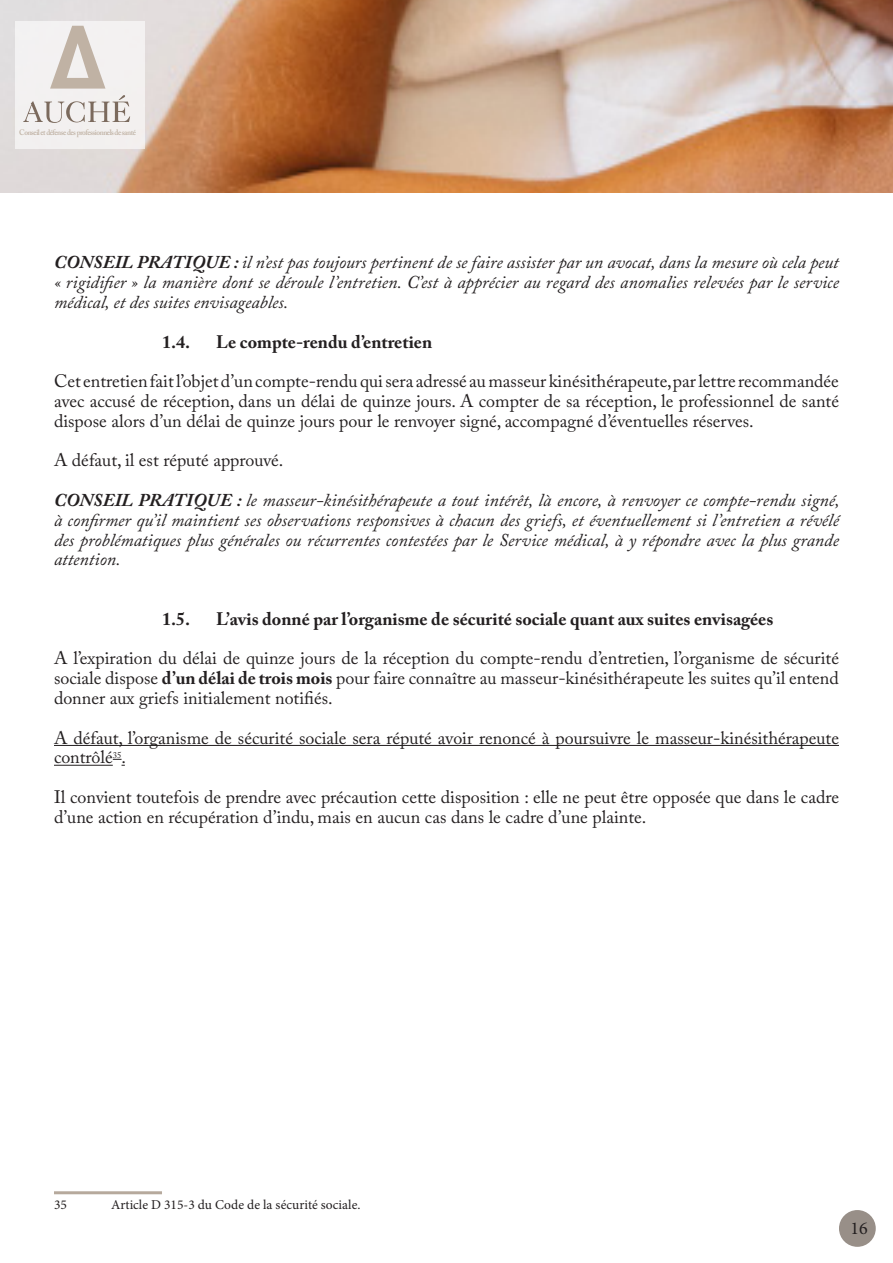
<style>
.page{position:relative;width:893px;height:1263px;background:#fff}
.page>*{position:absolute;margin:0;border:0;box-sizing:border-box;transform-origin:0 0}
.t1{font:18px/19.8px "Adobe Caslon Pro";color:#231f20;text-align:justify}
.t2{font:italic 18px/19.8px "Adobe Caslon Pro";color:#231f20;text-align:justify}
.t3{font:700 18px "Adobe Caslon Pro";color:#231f20}
.t4{font:18px "Minion Pro";color:#231f20}
.Style_de_paragraphe_2{font:13.5px "Minion Pro";color:#231f20}
.t5{font:600 7.95px "Adobe Caslon Pro";letter-spacing:-.06em;color:#c0b2a4;scale:.93 1}
.s1{font-weight:700}
</style>
<div class="page">
<img style="left:1px;top:0;width:892px;height:193px">
<div style="left:839px;top:1210px;width:37px;height:37px;background:#988f88;border-radius:50%"></div>
<div style="left:15px;top:21px;width:130px;height:128px;background:#f3f1f1"></div>
<svg style="left:50px;top:26px;width:55px;height:63px"></svg>
<svg style="left:23px;top:95px;width:107px;height:28px"></svg>
<hr style="left:54px;top:745px;width:785px;height:1px;background:#231f20">
<hr style="left:54px;top:765px;width:59px;height:1px;background:#231f20">
<svg style="left:113px;top:759px;width:12px;height:7px"></svg>
<hr style="left:54px;top:1191px;width:108px;height:3px;background:#b6a99c">
<p class="t5" style="left:19px;top:128px;width:127px">Conseil et défense des professionnels de santé</p>
<p class="t2" style="left:54px;top:252px;width:786px"><span class="s1">CONSEIL PRATIQUE :</span> il n’est pas toujours pertinent de se faire assister par un avocat, dans la mesure où cela peut « rigidifier » la manière dont se déroule l’entretien. C’est à apprécier au regard des anomalies relevées par le service médical, et des suites envisageables.</p>
<p class="t3" style="left:162px;top:331px;width:30px">1.4.</p>
<p class="t3" style="left:216px;top:331px;width:218px">Le compte-rendu d’entretien</p>
<p class="t1" style="left:54px;top:371px;width:786px">Cet entretien fait l’objet d’un compte-rendu qui sera adressé au masseur kinésithérapeute, par lettre recommandée avec accusé de réception, dans un délai de quinze jours. A compter de sa réception, le professionnel de santé dispose alors d’un délai de quinze jours pour le renvoyer signé, accompagné d’éventuelles réserves.</p>
<p class="t1" style="left:54px;top:450px;width:231px">A défaut, il est réputé approuvé.</p>
<p class="t2" style="left:54px;top:490px;width:787px"><span class="s1">CONSEIL PRATIQUE :</span> le masseur-kinésithérapeute a tout intérêt, là encore, à renvoyer ce compte-rendu signé, à confirmer qu’il maintient ses observations responsives à chacun des griefs, et éventuellement si l’entretien a révélé des problématiques plus générales ou récurrentes contestées par le Service médical, à y répondre avec la plus grande attention.</p>
<p class="t3" style="left:162px;top:608px;width:30px">1.5.</p>
<p class="t3" style="left:216px;top:608px;width:559px">L’avis donné par l’organisme de sécurité sociale quant aux suites envisagées</p>
<p class="t1" style="left:54px;top:648px;width:786px">A l’expiration du délai de quinze jours de la réception du compte-rendu d’entretien, l’organisme de sécurité sociale dispose <span class="s1">d’un délai de trois mois</span> pour faire connaître au masseur-kinésithérapeute les suites qu’il entend donner aux griefs initialement notifiés.</p>
<p class="t1" style="left:54px;top:727px;width:786px">A défaut, l’organisme de sécurité sociale sera réputé avoir renoncé à poursuivre le masseur-kinésithérapeute contrôlé<sup>35</sup>.</p>
<p class="t1" style="left:54px;top:787px;width:786px">Il convient toutefois de prendre avec précaution cette disposition : elle ne peut être opposée que dans le cadre d’une action en récupération d’indu, mais en aucun cas dans le cadre d’une plainte.</p>
<p class="Style_de_paragraphe_2" style="left:54px;top:1195px;width:14px">35</p>
<p class="Style_de_paragraphe_2" style="left:111px;top:1195px;width:251px">Article D 315-3 du Code de la sécurité sociale.</p>
<p class="t4" style="left:850px;top:1216px;width:19px">16</p>
</div>
